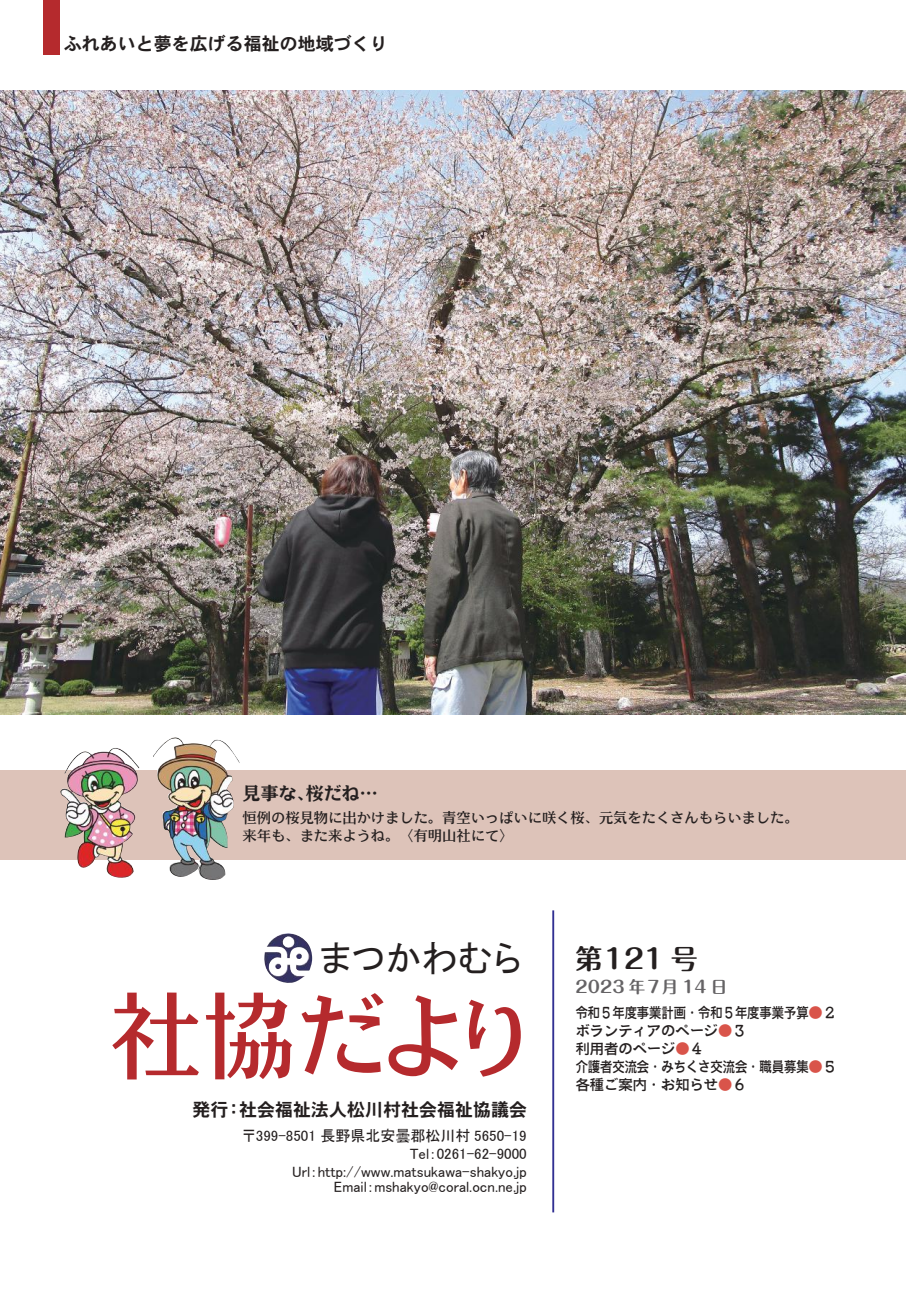
<style>
.page{position:relative;width:906px;height:1289px;background:#fff}
.page>*{position:absolute;margin:0;border:0;box-sizing:border-box;transform-origin:0 0}
.t1{font:93px "Keage W5 90 msp RKSJ H";letter-spacing:-.065em;color:#b52a2d}
.t2{font:36px "MS P Gothic";color:#241f1f}
.t3{font:700 27px "Maru Fo Pro";color:#241f1f}
.t4{font:18px "DFHS Gothic W7 WINP RKSJ H";color:#241f1f}
.t5{font:18px "Keage W7 90 msp RKSJ H";color:#241f1f}
.t6{font:700 16.5px "Maru Fo Pro";color:#656365}
.t7{font:15px/18px "MS P Gothic";color:#241f1f;text-align:right}
.t8{font:14.25px/18px "Oike W5 90 msp RKSJ H";color:#241f1f;scale:.86 1}
.t9{font:14.25px/18px "Keage W5 90 msp RKSJ H";color:#241f1f}
.s1{color:#d9544a}
</style>
<div class="page">
<div style="left:0;top:770px;width:906px;height:89px;background:#ddc3b9"></div>
<img style="left:0;top:90px;width:906px;height:625px">
<img style="left:264px;top:933px;width:48px;height:50px">
<img style="left:60px;top:737px;width:180px;height:143px">
<hr style="left:552px;top:910px;width:2px;height:302px;background:#313092">
<div style="left:43px;top:0;width:16px;height:55px;background:#b52a2d"></div>
<p class="t4" style="left:64px;top:34px;width:326px">ふれあいと夢を広げる福祉の地域づくり</p>
<p class="t5" style="left:306px;top:784px;width:73px">桜だね...</p>
<p class="t5" style="left:243px;top:784px;width:73px">見事な、</p>
<p class="t9" style="left:243px;top:809px;width:557px">恒例の桜見物に出かけました。青空いっぱいに咲く桜、元気をたくさんもらいました。来年も、また来ようね。〈有明山社にて〈</p>
<h2 class="t2" style="left:319px;top:939px;width:204px">まつかわむら</h2>
<h1 class="t1" style="left:109px;top:989px;width:433px">社協だより</h1>
<p class="t4" style="left:239px;top:1100px;width:289px">社会福祉法人松川村社会福祉協議会</p>
<p class="t4" style="left:192px;top:1100px;width:37px">発行</p>
<p class="t4" style="left:225px;top:1100px;width:19px">：</p>
<p class="t7" style="left:242px;top:1126px;width:287px">〒399-8501 長野県北安曇郡松川村 5650-19<br>Tel：0261-62-9000<br>Url：http://www.matsukawa-shakyo j p.</p>
<p class="t7" style="left:334px;top:1177px;width:194px">Email：mshakyo@coral.ocn.ne j p.</p>
<h3 class="t3" style="left:575px;top:937px;width:124px">第121 号</h3>
<p class="t6" style="left:575px;top:973px;width:153px">2023 年７月 14 日</p>
<p class="t8" style="left:575px;top:1004px;width:305px">令和５年度事業計画・令和５年度事業予算<span class="s1">●</span>２ボランティアのページ<span class="s1">●</span>３<br>利用者のページ<span class="s1">●</span>４<br>介護者交流会・みちくさ交流会・職員募集<span class="s1">●</span>５各種ご案内・お知らせ<span class="s1">●</span>６</p>
</div>
